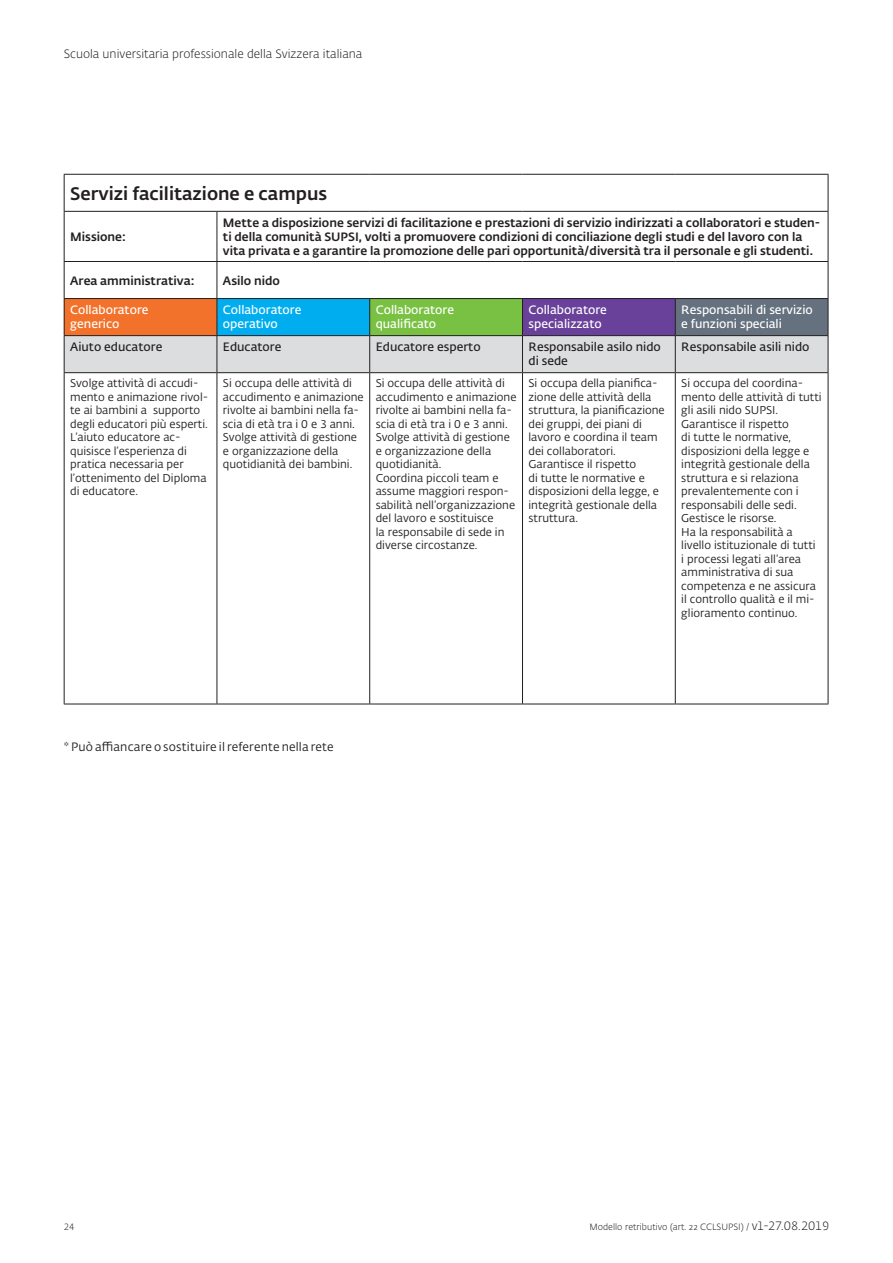
<style>
.page{position:relative;width:893px;height:1263px;background:#fff}
.page>*{position:absolute;margin:0;border:0;box-sizing:border-box;transform-origin:0 0}
.t1{font:500 18px "SUPSI Fedra Sans";color:#231f20}
.t2{font:500 12px/14.4px "SUPSI Fedra Sans";color:#231f20}
.t3{font:600 12px/14.4px "SUPSI Fedra Sans";color:#fff}
.t4{font:600 12px/14.4px "SUPSI Fedra Sans";color:#231f20}
.t5{font:300 12px "SUPSI Fedra Sans";color:#231f20}
.t6{font:12px "SUPSI Fedra Sans";letter-spacing:.015em;color:#231f20}
.t7{font:11.25px/13.5px "SUPSI Fedra Sans";color:#231f20}
.t8{font:300 9px "SUPSI Fedra Sans";color:#231f20}
.s1{font-size:12px}
</style>
<div class="page">
<div style="left:64px;top:299px;width:153px;height:37px;background:#f3722b"></div>
<div style="left:217px;top:299px;width:153px;height:37px;background:#00aeef"></div>
<div style="left:370px;top:299px;width:152px;height:37px;background:#79c142"></div>
<div style="left:522px;top:299px;width:153px;height:37px;background:#69419a"></div>
<div style="left:675px;top:299px;width:153px;height:37px;background:#65717f"></div>
<div style="left:65px;top:336px;width:763px;height:36px;background:#dcdddf"></div>
<hr style="left:64px;top:174px;width:153px;height:1px;background:#231f20">
<hr style="left:64px;top:175px;width:1px;height:36px;background:#231f20">
<hr style="left:217px;top:174px;width:153px;height:1px;background:#231f20">
<hr style="left:370px;top:174px;width:152px;height:1px;background:#231f20">
<hr style="left:522px;top:174px;width:153px;height:1px;background:#231f20">
<hr style="left:675px;top:174px;width:153px;height:1px;background:#231f20">
<hr style="left:828px;top:175px;width:1px;height:36px;background:#231f20">
<hr style="left:64px;top:211px;width:153px;height:1px;background:#231f20">
<hr style="left:64px;top:212px;width:1px;height:49px;background:#231f20">
<hr style="left:217px;top:211px;width:153px;height:1px;background:#231f20">
<hr style="left:217px;top:212px;width:1px;height:49px;background:#231f20">
<hr style="left:370px;top:211px;width:152px;height:1px;background:#231f20">
<hr style="left:522px;top:211px;width:153px;height:1px;background:#231f20">
<hr style="left:675px;top:211px;width:153px;height:1px;background:#231f20">
<hr style="left:828px;top:212px;width:1px;height:49px;background:#231f20">
<hr style="left:64px;top:261px;width:153px;height:1px;background:#231f20">
<hr style="left:64px;top:262px;width:1px;height:36px;background:#231f20">
<hr style="left:217px;top:261px;width:153px;height:1px;background:#231f20">
<hr style="left:217px;top:262px;width:1px;height:36px;background:#231f20">
<hr style="left:370px;top:261px;width:152px;height:1px;background:#231f20">
<hr style="left:522px;top:261px;width:153px;height:1px;background:#231f20">
<hr style="left:675px;top:261px;width:153px;height:1px;background:#231f20">
<hr style="left:828px;top:262px;width:1px;height:36px;background:#231f20">
<hr style="left:64px;top:298px;width:153px;height:1px;background:#231f20">
<hr style="left:64px;top:299px;width:1px;height:36px;background:#231f20">
<hr style="left:217px;top:298px;width:153px;height:1px;background:#231f20">
<hr style="left:217px;top:299px;width:1px;height:36px;background:#231f20">
<hr style="left:370px;top:298px;width:152px;height:1px;background:#231f20">
<hr style="left:369px;top:299px;width:1px;height:36px;background:#231f20">
<hr style="left:522px;top:298px;width:153px;height:1px;background:#231f20">
<hr style="left:522px;top:299px;width:1px;height:36px;background:#231f20">
<hr style="left:675px;top:298px;width:153px;height:1px;background:#231f20">
<hr style="left:675px;top:299px;width:1px;height:36px;background:#231f20">
<hr style="left:828px;top:299px;width:1px;height:36px;background:#231f20">
<hr style="left:64px;top:335px;width:153px;height:1px;background:#231f20">
<hr style="left:64px;top:336px;width:1px;height:36px;background:#231f20">
<hr style="left:217px;top:335px;width:153px;height:1px;background:#231f20">
<hr style="left:217px;top:336px;width:1px;height:36px;background:#231f20">
<hr style="left:370px;top:335px;width:152px;height:1px;background:#231f20">
<hr style="left:369px;top:336px;width:1px;height:36px;background:#231f20">
<hr style="left:522px;top:335px;width:153px;height:1px;background:#231f20">
<hr style="left:522px;top:336px;width:1px;height:36px;background:#231f20">
<hr style="left:675px;top:335px;width:153px;height:1px;background:#231f20">
<hr style="left:675px;top:336px;width:1px;height:36px;background:#231f20">
<hr style="left:828px;top:336px;width:1px;height:36px;background:#231f20">
<hr style="left:64px;top:372px;width:153px;height:1px;background:#231f20">
<hr style="left:64px;top:373px;width:1px;height:331px;background:#231f20">
<hr style="left:217px;top:372px;width:153px;height:1px;background:#231f20">
<hr style="left:217px;top:373px;width:1px;height:331px;background:#231f20">
<hr style="left:370px;top:372px;width:152px;height:1px;background:#231f20">
<hr style="left:369px;top:373px;width:1px;height:331px;background:#231f20">
<hr style="left:522px;top:372px;width:153px;height:1px;background:#231f20">
<hr style="left:522px;top:373px;width:1px;height:331px;background:#231f20">
<hr style="left:675px;top:372px;width:153px;height:1px;background:#231f20">
<hr style="left:675px;top:373px;width:1px;height:331px;background:#231f20">
<hr style="left:828px;top:373px;width:1px;height:331px;background:#231f20">
<hr style="left:64px;top:704px;width:153px;height:1px;background:#231f20">
<hr style="left:217px;top:704px;width:153px;height:1px;background:#231f20">
<hr style="left:370px;top:704px;width:152px;height:1px;background:#231f20">
<hr style="left:522px;top:704px;width:153px;height:1px;background:#231f20">
<hr style="left:675px;top:704px;width:153px;height:1px;background:#231f20">
<p class="t5" style="left:64px;top:46px;width:300px">Scuola universitaria professionale della Svizzera italiana</p>
<h1 class="t1" style="left:70px;top:180px;width:258px">Servizi facilitazione e campus</h1>
<p class="t2" style="left:70px;top:229px;width:57px">Missione:</p>
<p class="t2" style="left:223px;top:214px;width:599px">Mette a disposizione servizi di facilitazione e prestazioni di servizio indirizzati a collaboratori e studen&shy;ti della comunità SUPSI, volti a promuovere condizioni di conciliazione degli studi e del lavoro con la vita privata e a garantire la promozione delle pari opportunità/diversità tra il personale e gli studenti.</p>
<p class="t2" style="left:70px;top:272px;width:126px">Area amministrativa:</p>
<p class="t2" style="left:223px;top:272px;width:59px">Asilo nido</p>
<p class="t3" style="left:70px;top:302px;width:80px">Collaboratore generico</p>
<p class="t3" style="left:223px;top:302px;width:80px">Collaboratore operativo</p>
<p class="t3" style="left:376px;top:302px;width:80px">Collaboratore qualificato</p>
<p class="t3" style="left:528px;top:302px;width:80px">Collaboratore specializzato</p>
<p class="t3" style="left:681px;top:302px;width:133px">Responsabili di servizio e funzioni speciali</p>
<p class="t4" style="left:70px;top:339px;width:94px">Aiuto educatore</p>
<p class="t4" style="left:223px;top:339px;width:60px">Educatore</p>
<p class="t4" style="left:376px;top:339px;width:106px">Educatore esperto</p>
<p class="t4" style="left:528px;top:339px;width:134px">Responsabile asilo nido di sede</p>
<p class="t4" style="left:681px;top:339px;width:130px">Responsabile asili nido</p>
<p class="t7" style="left:70px;top:376px;width:140px">Svolge attività di accudi&shy;mento e animazione rivol&shy;te ai bambini a supporto degli educatori più esperti.<br>L’aiuto educatore ac&shy;quisisce l’esperienza di pratica necessaria per l’ottenimento del Diploma di educatore.</p>
<p class="t7" style="left:223px;top:376px;width:142px">Si occupa delle attività di accudimento e animazione rivolte ai bambini nella fa&shy;scia di età tra i 0 e 3 anni.<br>Svolge attività di gestione e organizzazione della quotidianità dei bambini.</p>
<p class="t7" style="left:376px;top:376px;width:142px">Si occupa delle attività di accudimento e animazione rivolte ai bambini nella fa&shy;scia di età tra i 0 e 3 anni.<br>Svolge attività di gestione e organizzazione della quotidianità.<br>Coordina piccoli team e assume maggiori respon&shy;sabilità nell’organizzazione del lavoro e sostituisce<br>la responsabile di sede in diverse circostanze.</p>
<p class="t7" style="left:528px;top:376px;width:138px">Si occupa della pianifica&shy;zione delle attività della struttura, la pianificazione dei gruppi, dei piani di lavoro e coordina il team dei collaboratori.<br>Garantisce il rispetto<br>di tutte le normative e disposizioni della legge, e integrità gestionale della struttura.</p>
<p class="t7" style="left:681px;top:376px;width:142px">Si occupa del coordina&shy;mento delle attività di tutti gli asili nido SUPSI.<br>Garantisce il rispetto<br>di tutte le normative, disposizioni della legge e integrità gestionale della struttura e si relaziona prevalentemente con i responsabili delle sedi.<br>Gestisce le risorse.<br>Ha la responsabilità a livello istituzionale di tutti<br>i processi legati all’area amministrativa di sua competenza e ne assicura il controllo qualità e il mi&shy;glioramento continuo.</p>
<p class="t6" style="left:64px;top:739px;width:271px">* Può affiancare o sostituire il referente nella rete</p>
<p class="t8" style="left:64px;top:1221px;width:12px">24</p>
<p class="t8" style="left:589px;top:1221px;width:241px">Modello retributivo (art. 22 CCLSUPSI) / <span class="s1">v1-27.08.2019</span></p>
</div>
